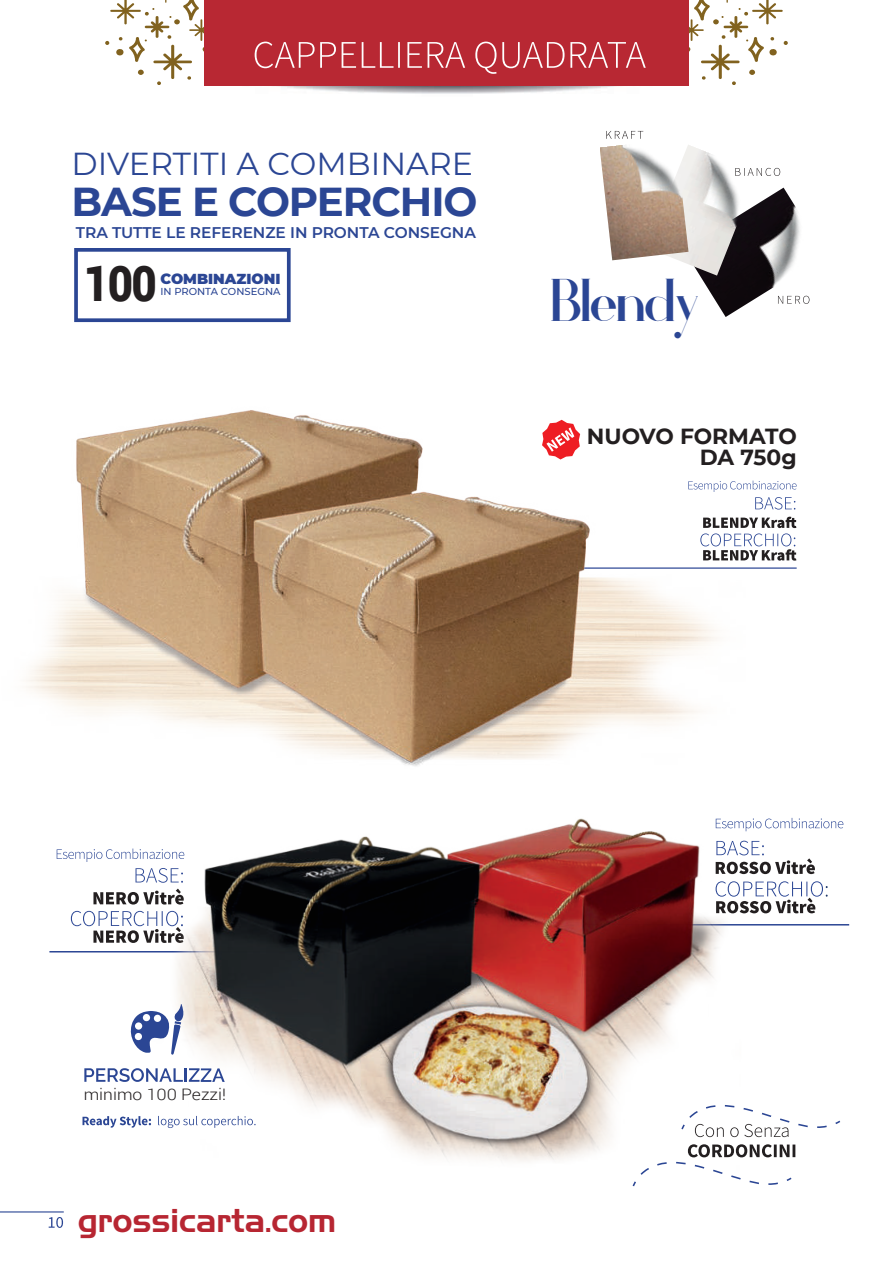
<style>
.page{position:relative;width:893px;height:1263px;background:#fff}
.page>*{position:absolute;margin:0;border:0;box-sizing:border-box;transform-origin:0 0}
.t1{font:49.65px "Athene";letter-spacing:-.09em;color:#2b4694}
.t2{font:900 49.2px "Roboto";color:#231f20;scale:.89 1}
.t3{font:700 40.35px "Montserrat";letter-spacing:-.025em;color:#2b4694}
.t4{font:32.1px "Handel Gothic";color:#b72632}
.t5{font:31.65px "Montserrat";color:#2b4694}
.t6{font:700 21.75px "Montserrat";letter-spacing:-.005em;color:#231f20}
.t7{font:300 15.9px "Roboto";color:#231f20;scale:1.11 1}
.t8{font:600 15.45px "Montserrat";letter-spacing:-.005em;color:#2b4694}
.t9{font:900 14.4px "Montserrat";color:#2b4694}
.t10{font:500 10.05px "Montserrat";color:#2b4694}
</style>
<div class="page">
<hr style="left:0;top:1211px;width:64px;height:1px;background:#2b4694">
<svg style="left:49px;top:1217px;width:14px;height:11px"></svg>
<hr style="left:490px;top:567px;width:307px;height:2px;background:#2b4694">
<svg style="left:746px;top:481px;width:51px;height:29px"></svg>
<svg style="left:746px;top:517px;width:50px;height:44px"></svg>
<hr style="left:570px;top:924px;width:279px;height:1px;background:#2b4694">
<svg style="left:745px;top:881px;width:83px;height:32px"></svg>
<svg style="left:745px;top:818px;width:98px;height:13px"></svg>
<svg style="left:745px;top:841px;width:70px;height:33px"></svg>
<hr style="left:49px;top:951px;width:280px;height:1px;background:#2b4694">
<svg style="left:71px;top:911px;width:71px;height:32px"></svg>
<svg style="left:57px;top:848px;width:84px;height:14px"></svg>
<svg style="left:93px;top:868px;width:49px;height:36px"></svg>
<img style="left:142px;top:818px;width:603px;height:343px">
<svg style="left:632px;top:1144px;width:163px;height:43px"></svg>
<svg style="left:681px;top:1102px;width:160px;height:35px"></svg>
<div style="left:74px;top:248px;width:217px;height:74px;border:4px solid #2b4694"></div>
<svg style="left:84px;top:1068px;width:141px;height:14px"></svg>
<svg style="left:83px;top:1116px;width:68px;height:11px"></svg>
<svg style="left:158px;top:1116px;width:98px;height:12px"></svg>
<svg style="left:130px;top:1004px;width:54px;height:51px"></svg>
<img style="left:700px;top:188px;width:110px;height:129px">
<img style="left:679px;top:145px;width:79px;height:131px">
<img style="left:600px;top:145px;width:88px;height:115px">
<svg style="left:606px;top:131px;width:37px;height:8px"></svg>
<svg style="left:735px;top:168px;width:45px;height:8px"></svg>
<svg style="left:778px;top:296px;width:31px;height:8px"></svg>
<img style="left:26px;top:410px;width:720px;height:356px">
<img style="left:204px;top:85px;width:485px;height:9px">
<svg style="left:105px;top:0;width:99px;height:85px"></svg>
<svg style="left:689px;top:0;width:99px;height:85px"></svg>
<div style="left:204px;top:0;width:485px;height:85px;background:#b82833"></div>
<svg style="left:255px;top:42px;width:391px;height:32px"></svg>
<h3 class="t5" style="left:72px;top:142px;width:403px">DIVERTITI A COMBINARE</h3>
<h3 class="t3" style="left:72px;top:172px;width:407px">BASE E COPERCHIO</h3>
<p class="t8" style="left:76px;top:221px;width:402px">TRA TUTTE LE REFERENZE IN PRONTA CONSEGNA</p>
<h2 class="t2" style="left:84px;top:249px;width:83px">100</h2>
<p class="t9" style="left:161px;top:268px;width:121px">COMBINAZIONI</p>
<p class="t10" style="left:160px;top:284px;width:122px">IN PRONTA CONSEGNA</p>
<h1 class="t1" style="left:548px;top:275px;width:153px">Blendy</h1>
<h3 class="t6" style="left:587px;top:421px;width:211px">NUOVO FORMATO</h3>
<h3 class="t6" style="left:700px;top:442px;width:98px">DA 750g</h3>
<p class="t7" style="left:84px;top:1083px;width:130px">minimo 100 Pezzi!</p>
<h3 class="t4" style="left:78px;top:1205px;width:260px">grossicarta.com</h3>
</div>
